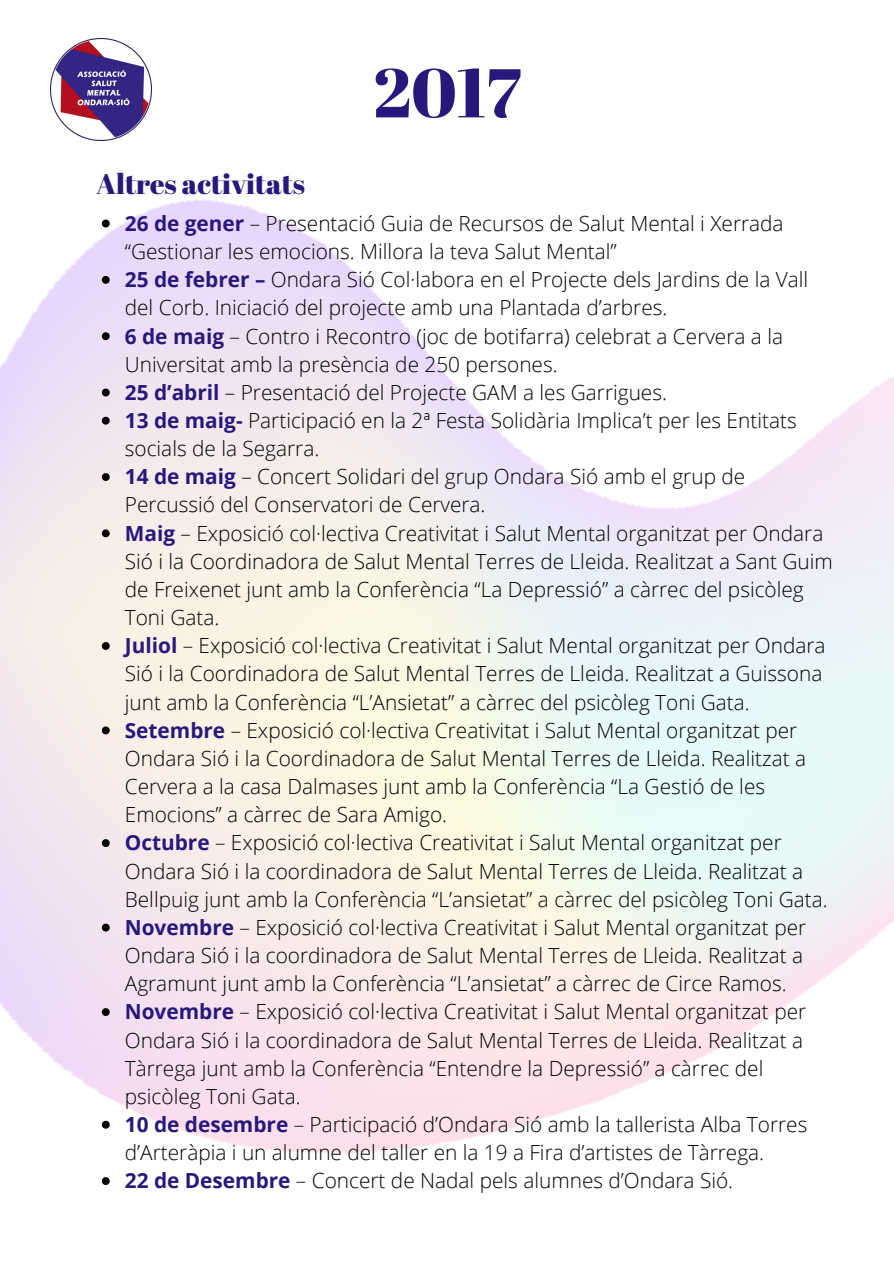
<style>
.page{position:relative;width:894px;height:1264px;background:#fff}
.page>*{position:absolute;margin:0;border:0;box-sizing:border-box;transform-origin:0 0}
.t1{font:68.7px "Abril Fatface";color:#29187c}
.t2{font:28.2px "Abril Fatface";color:#29187c}
.t3{font:300 20.85px/28.2px "Open Sans";color:#000}
.s1{font-weight:700;color:#29187c}
</style>
<div class="page">
<img style="left:0;top:38px;width:893px;height:1147px">
<img style="left:50px;top:39px;width:102px;height:101px">
<svg style="left:102px;top:219px;width:8px;height:8px"></svg>
<svg style="left:102px;top:276px;width:8px;height:8px"></svg>
<svg style="left:102px;top:332px;width:8px;height:8px"></svg>
<svg style="left:102px;top:388px;width:8px;height:8px"></svg>
<svg style="left:102px;top:417px;width:8px;height:7px"></svg>
<svg style="left:102px;top:473px;width:8px;height:8px"></svg>
<svg style="left:102px;top:529px;width:8px;height:8px"></svg>
<svg style="left:102px;top:642px;width:8px;height:8px"></svg>
<svg style="left:102px;top:726px;width:8px;height:8px"></svg>
<svg style="left:102px;top:839px;width:8px;height:8px"></svg>
<svg style="left:102px;top:923px;width:8px;height:8px"></svg>
<svg style="left:102px;top:1008px;width:8px;height:8px"></svg>
<svg style="left:102px;top:1120px;width:8px;height:8px"></svg>
<svg style="left:102px;top:1177px;width:8px;height:7px"></svg>
<p class="t1" style="left:373px;top:45px;width:149px">2017</p>
<p class="t2" style="left:96px;top:164px;width:210px">Altres activitats</p>
<p class="t3" style="left:125px;top:209px;width:660px"><span class="s1">26 de gener</span> – Presentació Guia de Recursos de Salut Mental i Xerrada “Gestionar les emocions. Millora la teva Salut Mental”</p>
<p class="t3" style="left:125px;top:265px;width:684px"><span class="s1">25 de febrer –</span> Ondara Sió Col·labora en el Projecte dels Jardins de la Vall del Corb. Iniciació del projecte amb una Plantada d’arbres.</p>
<p class="t3" style="left:125px;top:321px;width:659px"><span class="s1">6 de maig</span> – Contro i Recontro (joc de botifarra) celebrat a Cervera a la<br>Universitat amb la presència de 250 persones.</p>
<p class="t3" style="left:125px;top:377px;width:543px"><span class="s1">25 d’abril</span> – Presentació del Projecte GAM a les Garrigues.</p>
<p class="t3" style="left:125px;top:406px;width:673px"><span class="s1">13 de maig-</span> Participació en la 2ª Festa Solidària Implica’t per les Entitats socials de la Segarra.</p>
<p class="t3" style="left:125px;top:462px;width:621px"><span class="s1">14 de maig</span> – Concert Solidari del grup Ondara Sió amb el grup de<br>Percussió del Conservatori de Cervera.</p>
<p class="t3" style="left:125px;top:518px;width:709px"><span class="s1">Maig</span> – Exposició col·lectiva Creativitat i Salut Mental organitzat per Ondara Sió i la Coordinadora de Salut Mental Terres de Lleida. Realitzat a Sant Guim de Freixenet junt amb la Conferència “La Depressió” a càrrec del psicòleg Toni Gata.</p>
<p class="t3" style="left:125px;top:631px;width:702px"><span class="s1">Juliol</span> – Exposició col·lectiva Creativitat i Salut Mental organitzat per Ondara<br>Sió i la Coordinadora de Salut Mental Terres de Lleida. Realitzat a Guissona junt amb la Conferència “L’Ansietat” a càrrec del psicòleg Toni Gata.</p>
<p class="t3" style="left:125px;top:715px;width:682px"><span class="s1">Setembre</span> – Exposició col·lectiva Creativitat i Salut Mental organitzat per Ondara Sió i la Coordinadora de Salut Mental Terres de Lleida. Realitzat a Cervera a la casa Dalmases junt amb la Conferència “La Gestió de les Emocions” a càrrec de Sara Amigo.</p>
<p class="t3" style="left:125px;top:828px;width:704px"><span class="s1">Octubre</span> – Exposició col·lectiva Creativitat i Salut Mental organitzat per<br>Ondara Sió i la coordinadora de Salut Mental Terres de Lleida. Realitzat a<br>Bellpuig junt amb la Conferència “L’ansietat” a càrrec del psicòleg Toni Gata.</p>
<p class="t3" style="left:125px;top:912px;width:682px"><span class="s1">Novembre</span> – Exposició col·lectiva Creativitat i Salut Mental organitzat per<br>Ondara Sió i la coordinadora de Salut Mental Terres de Lleida. Realitzat a<br>Agramunt junt amb la Conferència “L’ansietat” a càrrec de Circe Ramos.</p>
<p class="t3" style="left:125px;top:997px;width:682px"><span class="s1">Novembre</span> – Exposició col·lectiva Creativitat i Salut Mental organitzat per Ondara Sió i la coordinadora de Salut Mental Terres de Lleida. Realitzat a Tàrrega junt amb la Conferència “Entendre la Depressió” a càrrec del psicòleg Toni Gata.</p>
<p class="t3" style="left:125px;top:1109px;width:683px"><span class="s1">10 de desembre</span> – Participació d’Ondara Sió amb la tallerista Alba Torres d’Arteràpia i un alumne del taller en la 19 a Fira d’artistes de Tàrrega.</p>
<p class="t3" style="left:125px;top:1166px;width:609px"><span class="s1">22 de Desembre</span> – Concert de Nadal pels alumnes d’Ondara Sió.</p>
</div>
